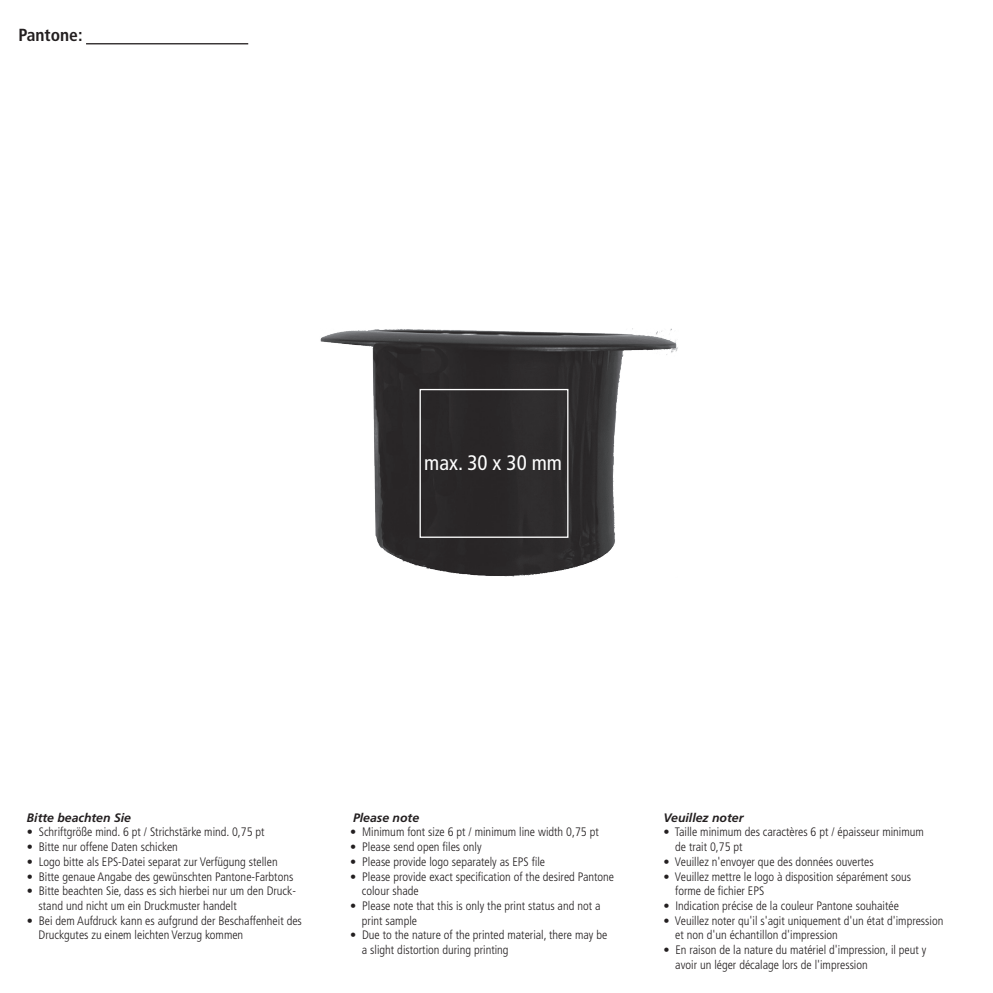
<style>
.page{position:relative;width:993px;height:993px;background:#fff}
.page>*{position:absolute;margin:0;border:0;box-sizing:border-box;transform-origin:0 0}
.t1{font:condensed 21px "Frutiger";color:#fff}
.t2{font:700 condensed 17.5px "Frutiger";color:#231f20}
.t3{font:300 condensed 12.25px/14.7px "Frutiger";color:#231f20}
.t4{font:italic 700 12.25px "Frutiger";color:#231f20}
</style>
<div class="page">
<img style="left:320px;top:328px;width:358px;height:249px">
<hr style="left:86px;top:43px;width:162px;height:1px;background:#231f20">
<div style="left:419px;top:389px;width:149px;height:148px;border:1px solid #fff"></div>
<h2 class="t2" style="left:19px;top:24px;width:65px">Pantone:</h2>
<h1 class="t1" style="left:424px;top:450px;width:139px">max. 30 x 30 mm</h1>
<p class="t4" style="left:27px;top:810px;width:106px">Bitte beachten Sie</p>
<p class="t3" style="left:27px;top:824px;width:239px">• Schriftgröße mind. 6 pt / Strichstärke mind. 0,75 pt</p>
<p class="t3" style="left:27px;top:839px;width:153px">• Bitte nur offene Daten schicken</p>
<p class="t3" style="left:27px;top:854px;width:252px">• Logo bitte als EPS-Datei separat zur Verfügung stellen</p>
<p class="t3" style="left:27px;top:868px;width:268px">• Bitte genaue Angabe des gewünschten Pantone-Farbtons</p>
<p class="t3" style="left:39px;top:883px;width:259px;text-indent:-12px">• Bitte beachten Sie, dass es sich hierbei nur um den Druck&shy;stand und nicht um ein Druckmuster handelt</p>
<p class="t3" style="left:39px;top:912px;width:265px;text-indent:-12px">• Bei dem Aufdruck kann es aufgrund der Beschaffenheit des<br>Druckgutes zu einem leichten Verzug kommen</p>
<p class="t4" style="left:353px;top:810px;width:68px">Please note</p>
<p class="t3" style="left:350px;top:824px;width:250px">• Minimum font size 6 pt / minimum line width 0,75 pt</p>
<p class="t3" style="left:350px;top:839px;width:133px">• Please send open files only</p>
<p class="t3" style="left:350px;top:854px;width:196px">• Please provide logo separately as EPS file</p>
<p class="t3" style="left:362px;top:868px;width:254px;text-indent:-12px">• Please provide exact specification of the desired Pantone colour shade</p>
<p class="t3" style="left:362px;top:898px;width:240px;text-indent:-12px">• Please note that this is only the print status and not a print sample</p>
<p class="t3" style="left:362px;top:927px;width:247px;text-indent:-12px">• Due to the nature of the printed material, there may be a slight distortion during printing</p>
<p class="t4" style="left:663px;top:810px;width:81px">Veuillez noter</p>
<p class="t3" style="left:675px;top:824px;width:250px;text-indent:-12px">• Taille minimum des caractères 6 pt / épaisseur minimum de trait 0,75 pt</p>
<p class="t3" style="left:663px;top:854px;width:212px">• Veuillez n'envoyer que des données ouvertes</p>
<p class="t3" style="left:675px;top:868px;width:237px;text-indent:-12px">• Veuillez mettre le logo à disposition séparément sous forme de fichier EPS</p>
<p class="t3" style="left:663px;top:898px;width:237px">• Indication précise de la couleur Pantone souhaitée</p>
<p class="t3" style="left:675px;top:912px;width:269px;text-indent:-12px">• Veuillez noter qu'il s'agit uniquement d'un état d'impression et non d'un échantillon d'impression</p>
<p class="t3" style="left:675px;top:942px;width:252px;text-indent:-12px">• En raison de la nature du matériel d'impression, il peut y avoir un léger décalage lors de l'impression</p>
</div>
